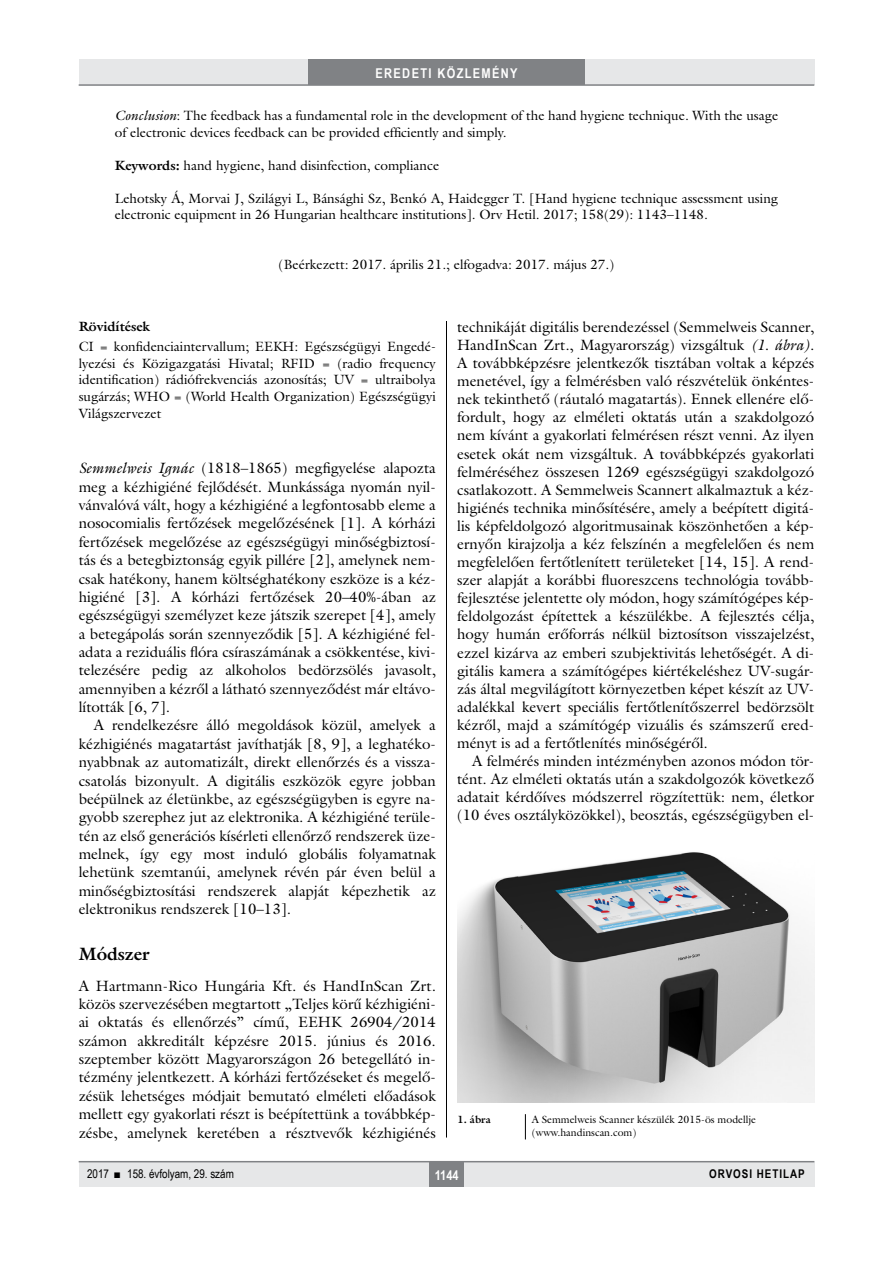
<style>
.page{position:relative;width:893px;height:1263px;background:#fff}
.page>*{position:absolute;margin:0;border:0;box-sizing:border-box;transform-origin:0 0}
.alcimbold{font:700 18px "Galliard Reg";color:#000}
.Body_tompa{font:15px/18.1px "Galliard Reg";color:#000;text-align:justify}
.Body_Text{font:15px/18.3px "Galliard Reg";color:#000;text-align:justify}
.tompa_9_11{font:13.5px/16.8px "Galliard Reg";color:#000}
.tompa_9_11_angol{font:13.5px/16.5px "Galliard Reg";color:#000}
.t1{font:700 13.5px "Arial Narrow";letter-spacing:.1em;color:#fff}
.roviditesek_cim{font:700 13.5px "Galliard Reg";color:#000}
.t2{font:12px "Arial Narrow";color:#000}
.t3{font:700 12px "Arial Narrow";letter-spacing:.08em;color:#000}
.kepalairas2{font:10.5px "Galliard Reg";color:#000}
.kepalairas1{font:700 10.5px "Galliard Reg";color:#000}
.s1{font-style:italic}
.s2{font-weight:700}
</style>
<div class="page">
<div style="left:79px;top:1161px;width:735px;height:25px;background:#e6e7e8"></div>
<hr style="left:79px;top:1161px;width:735px;height:1px;background:#808285">
<div style="left:430px;top:1161px;width:34px;height:25px;background:#808285"></div>
<div style="left:79px;top:60px;width:735px;height:25px;background:#e6e7e8"></div>
<div style="left:308px;top:60px;width:277px;height:25px;background:#808285"></div>
<hr style="left:79px;top:84px;width:735px;height:2px;background:#808285">
<hr style="left:446px;top:111px;width:1px;height:1026px;background:#000">
<img style="left:457px;top:852px;width:357px;height:251px">
<svg style="left:525px;top:1114px;width:1px;height:25px"></svg>
<p class="t1" style="left:375px;top:63px;width:144px">EREDETI KÖZLEMÉNY</p>
<p class="tompa_9_11_angol" style="left:115px;top:107px;width:665px"><span class="s1">Conclusion</span>: The feedback has a fundamental role in the development of the hand hygiene technique. With the usage of electronic devices feedback can be provided efficiently and simply.</p>
<p class="tompa_9_11" style="left:115px;top:157px;width:326px"><span class="s2">Keywords:</span> hand hygiene, hand disinfection, compliance</p>
<p class="tompa_9_11" style="left:115px;top:190px;width:665px">Lehotsky Á, Morvai J, Szilágyi L, Bánsághi Sz, Benkó A, Haidegger T. [Hand hygiene technique assessment using electronic equipment in 26 Hungarian healthcare institutions]. Orv Hetil. 2017; 158(29): 1143–1148.</p>
<p class="tompa_9_11" style="left:279px;top:256px;width:337px">(Beérkezett: 2017. április 21.; elfogadva: 2017. május 27.)</p>
<p class="roviditesek_cim" style="left:79px;top:317px;width:73px">Rövidítések</p>
<p class="tompa_9_11" style="left:79px;top:337px;width:359px;text-align:justify">CI = konfidenciaintervallum; EEKH: Egészségügyi Engedé&shy;lyezési és Közigazgatási Hivatal; RFID = (radio frequency identification) rádiófrekvenciás azonosítás; UV = ultraibolya sugárzás; WHO = (World Health Organization) Egészségügyi Világszervezet</p>
<p class="Body_tompa" style="left:79px;top:459px;width:359px"><span class="s1">Semmelweis Ignác</span> (1818–1865) megfigyelése alapozta meg a kézhigiéné fejlődését. Munkássága nyomán nyil&shy;vánvalóvá vált, hogy a kézhigiéné a legfontosabb eleme a nosocomialis fertőzések megelőzésének [1]. A kórházi fertőzések megelőzése az egészségügyi minőségbiztosí&shy;tás és a betegbiztonság egyik pillére [2], amelynek nem&shy;csak hatékony, hanem költséghatékony eszköze is a kéz&shy;higiéné [3]. A kórházi fertőzések 20–40%-ában az egészségügyi személyzet keze játszik szerepet [4], amely a betegápolás során szennyeződik [5]. A kézhigiéné fel&shy;adata a reziduális flóra csíraszámának a csökkentése, kivi&shy;telezésére pedig az alkoholos bedörzsölés javasolt, amennyiben a kézről a látható szennyeződést már eltávo&shy;lították [6, 7].</p>
<p class="Body_Text" style="left:79px;top:716px;width:359px;text-indent:15px">A rendelkezésre álló megoldások közül, amelyek a kézhigiénés magatartást javíthatják [8, 9], a leghatéko&shy;nyabbnak az automatizált, direkt ellenőrzés és a vissza&shy;csatolás bizonyult. A digitális eszközök egyre jobban beépülnek az életünkbe, az egészségügyben is egyre na&shy;gyobb szerephez jut az elektronika. A kézhigiéné terüle&shy;tén az első generációs kísérleti ellenőrző rendszerek üze&shy;melnek, így egy most induló globális folyamatnak lehetünk szemtanúi, amelynek révén pár éven belül a minőségbiztosítási rendszerek alapját képezhetik az elektronikus rendszerek [10–13].</p>
<p class="alcimbold" style="left:79px;top:942px;width:72px">Módszer</p>
<p class="Body_tompa" style="left:79px;top:976px;width:359px">A Hartmann-Rico Hungária Kft. és HandInScan Zrt. közös szervezésében megtartott „Teljes körű kézhigiéni&shy;ai oktatás és ellenőrzés” című, EEHK 26904/2014 számon akkreditált képzésre 2015. június és 2016. szeptember között Magyarországon 26 betegellátó in&shy;tézmény jelentkezett. A kórházi fertőzéseket és megelő&shy;zésük lehetséges módjait bemutató elméleti előadások mellett egy gyakorlati részt is beépítettünk a továbbkép&shy;zésbe, amelynek keretében a résztvevők kézhigiénés</p>
<p class="Body_tompa" style="left:457px;top:317px;width:359px">technikáját digitális berendezéssel (Semmelweis Scanner, HandInScan Zrt., Magyarország) vizsgáltuk <span class="s1">(1. ábra)</span>.<br>A továbbképzésre jelentkezők tisztában voltak a képzés menetével, így a felmérésben való részvételük önkéntes&shy;nek tekinthető (ráutaló magatartás). Ennek ellenére elő&shy;fordult, hogy az elméleti oktatás után a szakdolgozó nem kívánt a gyakorlati felmérésen részt venni. Az ilyen esetek okát nem vizsgáltuk. A továbbképzés gyakorlati felméréséhez összesen 1269 egészségügyi szakdolgozó csatlakozott. A Semmelweis Scannert alkalmaztuk a kéz&shy;higiénés technika minősítésére, amely a beépített digitá&shy;lis képfeldolgozó algoritmusainak köszönhetően a kép&shy;ernyőn kirajzolja a kéz felszínén a megfelelően és nem megfelelően fertőtlenített területeket [14, 15]. A rend&shy;szer alapját a korábbi fluoreszcens technológia tovább&shy;fejlesztése jelentette oly módon, hogy számítógépes kép&shy;feldolgozást építettek a készülékbe. A fejlesztés célja, hogy humán erőforrás nélkül biztosítson visszajelzést, ezzel kizárva az emberi szubjektivitás lehetőségét. A di&shy;gitális kamera a számítógépes kiértékeléshez UV-sugár&shy;zás által megvilágított környezetben képet készít az UV&shy;adalékkal kevert speciális fertőtlenítőszerrel bedörzsölt kézről, majd a számítógép vizuális és számszerű ered&shy;ményt is ad a fertőtlenítés minőségéről.</p>
<p class="Body_Text" style="left:457px;top:752px;width:359px;text-indent:15px">A felmérés minden intézményben azonos módon tör&shy;tént. Az elméleti oktatás után a szakdolgozók következő adatait kérdőíves módszerrel rögzítettük: nem, életkor (10 éves osztályközökkel), beosztás, egészségügyben el-</p>
<p class="kepalairas1" style="left:457px;top:1112px;width:35px">1. ábra</p>
<p class="kepalairas2" style="left:532px;top:1112px;width:226px">A Semmelweis Scanner készülék 2015-ös modellje</p>
<p class="kepalairas2" style="left:532px;top:1126px;width:106px">(www.handinscan.com)</p>
<p class="t2" style="left:87px;top:1165px;width:148px">2017 ■ 158. évfolyam, 29. szám</p>
<p class="t1" style="left:435px;top:1165px;width:26px">1144</p>
<p class="t3" style="left:709px;top:1165px;width:97px">ORVOSI HETILAP</p>
</div>
